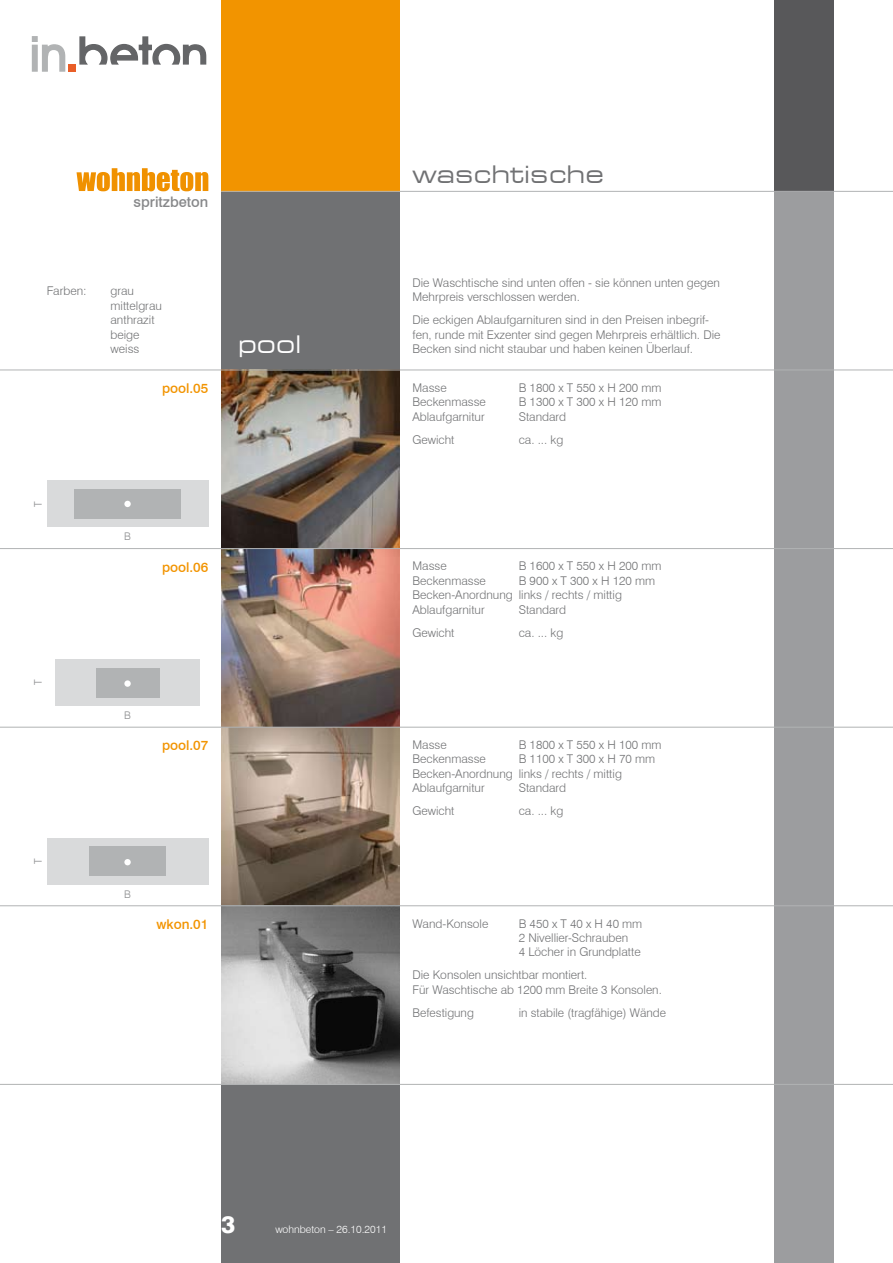
<style>
.page{position:relative;width:893px;height:1263px;background:#fff}
.page>*{position:absolute;margin:0;border:0;box-sizing:border-box;transform-origin:0 0}
.t1{font:expanded 24px "Square 721 BT";color:#707173}
.t2{font:expanded 24px "Square 721 BT";color:#fff}
.t3{font:800 24px "Swiss 721 BT";color:#fff}
.t4{font:500 14.55px "Swiss 721 BT";color:#87888a}
.t5{font:500 13.5px "Swiss 721 BT";color:#f29400}
.t6{font:300 12px/14.4px "Swiss 721 BT";color:#707173}
.t7{font:300 10.5px "Swiss 721 BT";color:#fff}
.t8{font:300 10.5px "Swiss 721 BT";color:#87888a}
</style>
<div class="page">
<div style="left:221px;top:0;width:179px;height:1263px;background:#707173"></div>
<div style="left:221px;top:0;width:179px;height:191px;background:#f29400"></div>
<div style="left:774px;top:191px;width:59px;height:1072px;background:#9c9d9f"></div>
<div style="left:774px;top:0;width:59px;height:191px;background:#58585a"></div>
<svg style="left:79px;top:36px;width:128px;height:29px"></svg>
<div style="left:69px;top:65px;width:7px;height:7px;background:#e95e28"></div>
<svg style="left:32px;top:36px;width:34px;height:36px"></svg>
<svg style="left:77px;top:168px;width:131px;height:23px"></svg>
<img style="left:221px;top:371px;width:179px;height:713px">
<div style="left:47px;top:838px;width:161px;height:46px;background:#d9dadb"></div>
<div style="left:89px;top:846px;width:77px;height:30px;background:#b1b3b4"></div>
<div style="left:124px;top:859px;width:7px;height:6px;background:#fff;border-radius:50%"></div>
<div style="left:55px;top:659px;width:145px;height:47px;background:#d9dadb"></div>
<div style="left:96px;top:668px;width:63px;height:29px;background:#b1b3b4"></div>
<div style="left:124px;top:680px;width:7px;height:7px;background:#fff;border-radius:50%"></div>
<div style="left:47px;top:480px;width:161px;height:47px;background:#d9dadb"></div>
<div style="left:74px;top:489px;width:107px;height:30px;background:#b1b3b4"></div>
<div style="left:124px;top:501px;width:7px;height:6px;background:#fff;border-radius:50%"></div>
<hr style="left:221px;top:191px;width:672px;height:1px;background:#b1b3b4">
<hr style="left:0;top:370px;width:893px;height:1px;background:#b1b3b4">
<hr style="left:0;top:548px;width:893px;height:1px;background:#b1b3b4">
<hr style="left:0;top:727px;width:893px;height:1px;background:#b1b3b4">
<hr style="left:0;top:905px;width:893px;height:1px;background:#b1b3b4">
<hr style="left:0;top:1084px;width:893px;height:1px;background:#b1b3b4">
<p class="t4" style="left:134px;top:193px;width:76px">spritzbeton</p>
<p class="t6" style="left:47px;top:284px;width:41px">Farben:</p>
<p class="t6" style="left:111px;top:284px;width:53px">grau mittelgrau anthrazit beige weiss</p>
<p class="t8" style="left:32px;top:507px;width:7px;rotate:-90deg">T</p>
<p class="t5" style="left:162px;top:380px;width:48px">pool.05</p>
<p class="t8" style="left:124px;top:530px;width:8px">B</p>
<h1 class="t1" style="left:412px;top:160px;width:193px">waschtische</h1>
<p class="t6" style="left:412px;top:275px;width:309px">Die Waschtische sind unten offen - sie können unten gegen<br>Mehrpreis verschlossen werden.</p>
<p class="t6" style="left:412px;top:313px;width:310px">Die eckigen Ablaufgarnituren sind in den Preisen inbegrif&shy;fen, runde mit Exzenter sind gegen Mehrpreis erhältlich. Die</p>
<h1 class="t2" style="left:238px;top:330px;width:65px">pool</h1>
<p class="t6" style="left:412px;top:341px;width:282px">Becken sind nicht staubar und haben keinen Überlauf.</p>
<p class="t6" style="left:412px;top:380px;width:36px">Masse</p>
<p class="t6" style="left:519px;top:380px;width:144px">B 1800 x T 550 x H 200 mm</p>
<p class="t6" style="left:412px;top:395px;width:75px">Beckenmasse</p>
<p class="t6" style="left:519px;top:395px;width:144px">B 1300 x T 300 x H 120 mm</p>
<p class="t6" style="left:412px;top:409px;width:74px">Ablaufgarnitur</p>
<p class="t6" style="left:519px;top:409px;width:49px">Standard</p>
<p class="t6" style="left:412px;top:432px;width:44px">Gewicht</p>
<p class="t6" style="left:519px;top:432px;width:46px">ca. ... kg</p>
<p class="t5" style="left:162px;top:559px;width:48px">pool.06</p>
<p class="t6" style="left:412px;top:559px;width:36px">Masse</p>
<p class="t6" style="left:519px;top:559px;width:144px">B 1600 x T 550 x H 200 mm</p>
<p class="t6" style="left:412px;top:573px;width:75px">Beckenmasse</p>
<p class="t6" style="left:412px;top:573px;width:244px;text-indent:106px">B 900 x T 300 x H 120 mm<br>Becken-Anordnung links / rechts / mittig<br>Ablaufgarnitur</p>
<p class="t6" style="left:519px;top:602px;width:49px">Standard</p>
<p class="t8" style="left:32px;top:685px;width:7px;rotate:-90deg">T</p>
<p class="t8" style="left:32px;top:864px;width:7px;rotate:-90deg">T</p>
<p class="t8" style="left:124px;top:709px;width:8px">B</p>
<p class="t6" style="left:412px;top:625px;width:44px">Gewicht</p>
<p class="t6" style="left:519px;top:625px;width:46px">ca. ... kg</p>
<p class="t5" style="left:162px;top:737px;width:48px">pool.07</p>
<p class="t6" style="left:412px;top:737px;width:36px">Masse</p>
<p class="t6" style="left:519px;top:737px;width:144px">B 1800 x T 550 x H 100 mm</p>
<p class="t6" style="left:412px;top:752px;width:75px">Beckenmasse</p>
<p class="t6" style="left:412px;top:752px;width:244px;text-indent:106px">B 1100 x T 300 x H 70 mm<br>Becken-Anordnung links / rechts / mittig<br>Ablaufgarnitur</p>
<p class="t6" style="left:519px;top:781px;width:49px">Standard</p>
<p class="t6" style="left:412px;top:804px;width:44px">Gewicht</p>
<p class="t6" style="left:519px;top:804px;width:46px">ca. ... kg</p>
<p class="t8" style="left:124px;top:887px;width:8px">B</p>
<p class="t5" style="left:156px;top:916px;width:53px">wkon.01</p>
<p class="t6" style="left:412px;top:916px;width:77px">Wand-Konsole</p>
<p class="t6" style="left:519px;top:916px;width:125px">B 450 x T 40 x H 40 mm<br>2 Nivellier-Schrauben<br>4 Löcher in Grundplatte</p>
<p class="t6" style="left:412px;top:968px;width:251px">Die Konsolen unsichtbar montiert.<br>Für Waschtische ab 1200 mm Breite 3 Konsolen.</p>
<p class="t6" style="left:412px;top:1005px;width:63px">Befestigung</p>
<p class="t6" style="left:519px;top:1005px;width:149px">in stabile (tragfähige) Wände</p>
<h1 class="t3" style="left:221px;top:1210px;width:16px">3</h1>
<p class="t7" style="left:275px;top:1223px;width:113px">wohnbeton – 26.10.2011</p>
</div>
